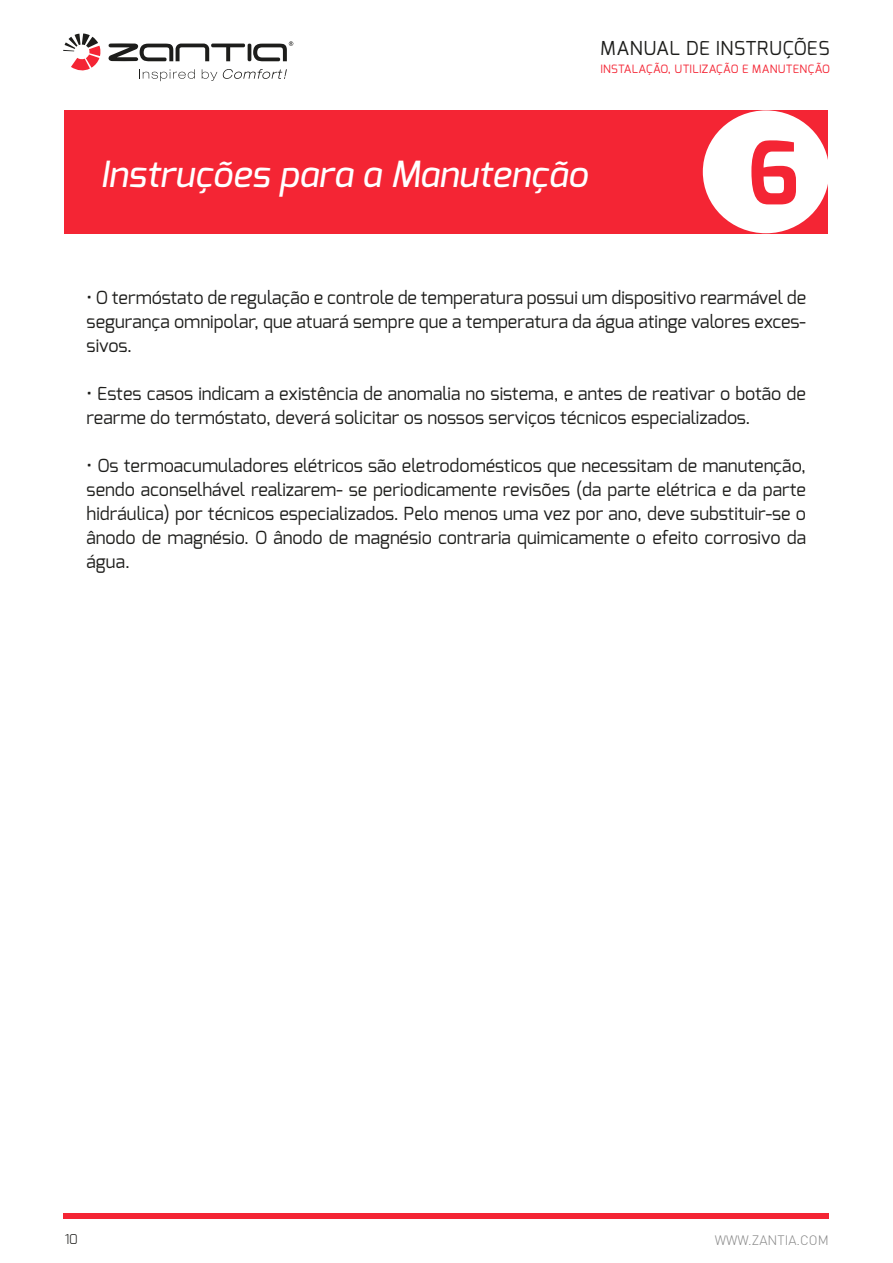
<style>
.page{position:relative;width:893px;height:1263px;background:#fff}
.page>*{position:absolute;margin:0;border:0;box-sizing:border-box;transform-origin:0 0}
.t1{font:700 86.7px "Exo";color:#f42534}
.t2{font:italic 500 36px "Exo";color:#fff}
.t3{font:19.2px "Exo";letter-spacing:.03em;color:#1d1d1b}
.t4{font:18px/24px "Exo";color:#1d1d1b;text-align:justify}
.t5{font:300 13.5px "DIN";color:#868686}
.t6{font:300 13.5px "Exo";color:#1d1d1b}
.t7{font:11.4px "Exo";letter-spacing:.03em;color:#f42534}
</style>
<div class="page">
<div style="left:65px;top:110px;width:763px;height:123px;background:#f42534"></div>
<div style="left:703px;top:110px;width:126px;height:123px;background:#fff;border-radius:50%"></div>
<div style="left:64px;top:1214px;width:765px;height:5px;background:#f42534"></div>
<svg style="left:142px;top:69px;width:53px;height:12px"></svg>
<svg style="left:202px;top:69px;width:15px;height:12px"></svg>
<svg style="left:223px;top:69px;width:64px;height:10px"></svg>
<svg style="left:253px;top:41px;width:40px;height:20px"></svg>
<hr style="left:248px;top:44px;width:3px;height:17px;background:#1d1d1b;border-radius:2px">
<hr style="left:211px;top:44px;width:34px;height:3px;background:#1d1d1b;border-radius:2px">
<svg style="left:63px;top:34px;width:38px;height:37px"></svg>
<svg style="left:108px;top:43px;width:101px;height:18px"></svg>
<p class="t3" style="left:600px;top:36px;width:231px">MANUAL DE INSTRUÇÕES</p>
<p class="t7" style="left:600px;top:62px;width:231px">INSTALAÇÃO, UTILIZAÇÃO E MANUTENÇÃO</p>
<h2 class="t2" style="left:100px;top:151px;width:490px">Instruções para a Manutenção</h2>
<h1 class="t1" style="left:747px;top:117px;width:54px">6</h1>
<p class="t4" style="left:87px;top:285px;width:721px">• O termóstato de regulação e controle de temperatura possui um dispositivo rearmável de segurança omnipolar, que atuará sempre que a temperatura da água atinge valores exces&shy;sivos.</p>
<p class="t4" style="left:87px;top:381px;width:721px">• Estes casos indicam a existência de anomalia no sistema, e antes de reativar o botão de rearme do termóstato, deverá solicitar os nossos serviços técnicos especializados.</p>
<p class="t4" style="left:87px;top:453px;width:721px">• Os termoacumuladores elétricos são eletrodomésticos que necessitam de manutenção, sendo aconselhável realizarem- se periodicamente revisões (da parte elétrica e da parte hidráulica) por técnicos especializados. Pelo menos uma vez por ano, deve substituir-se o ânodo de magnésio. O ânodo de magnésio contraria quimicamente o efeito corrosivo da água.</p>
<p class="t6" style="left:65px;top:1230px;width:15px">10</p>
<p class="t5" style="left:715px;top:1232px;width:115px">WWW.ZANTIA.COM</p>
</div>
